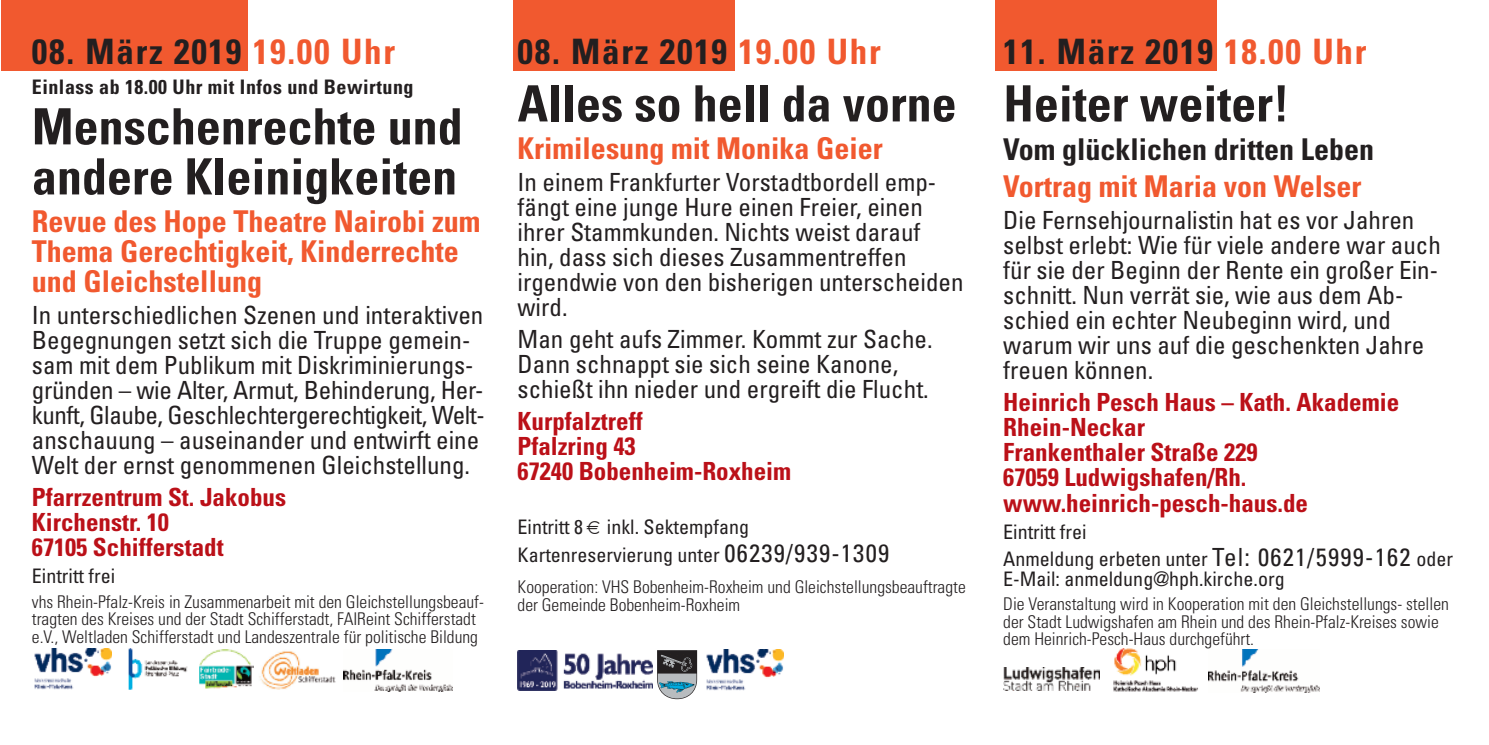
<style>
.page{position:relative;width:1489px;height:745px;background:#fff}
.page>*{position:absolute;margin:0;border:0;box-sizing:border-box;transform-origin:0 0}
.t1{font:700 condensed 50px/50px "Univers";color:#231f20}
.t2{font:700 condensed 35px "Univers";letter-spacing:.05em;color:#231f20}
.t3{font:700 condensed 30px/30px "Univers";color:#f1592f}
.t4{font:700 condensed 30px "Univers";color:#231f20}
.t5{font:condensed 25px/25px "Univers";color:#231f20}
.t6{font:700 condensed 25px/25px "Univers";color:#bb1018}
.t7{font:condensed 20px/27px "Univers";color:#231f20}
.t8{font:700 condensed 20px "Univers";letter-spacing:.025em;color:#231f20}
.t9{font:300 condensed 17.5px/17.5px "Univers";color:#231f20}
.s1{color:#f1592f}
.s2{font-size:25px}
</style>
<div class="page">
<div style="left:1px;top:0;width:247px;height:71px;background:#f1592f"></div>
<div style="left:513px;top:0;width:222px;height:71px;background:#f1592f"></div>
<div style="left:995px;top:0;width:222px;height:71px;background:#f1592f"></div>
<img style="left:34px;top:648px;width:78px;height:41px">
<img style="left:706px;top:649px;width:77px;height:41px">
<img style="left:128px;top:648px;width:60px;height:41px">
<img style="left:199px;top:649px;width:55px;height:40px">
<img style="left:259px;top:651px;width:77px;height:38px">
<img style="left:343px;top:649px;width:110px;height:42px">
<img style="left:517px;top:650px;width:135px;height:39px">
<div style="left:654px;top:649px;width:46px;height:50px;background:linear-gradient(to bottom,#fff,#fff)"></div>
<svg style="left:657px;top:649px;width:40px;height:49px"></svg>
<svg style="left:1004px;top:669px;width:96px;height:22px"></svg>
<img style="left:1003px;top:667px;width:96px;height:23px">
<img style="left:1113px;top:648px;width:85px;height:44px">
<img style="left:1208px;top:649px;width:111px;height:42px">
<h2 class="t2" style="left:32px;top:39px;width:364px">08. März 2019 <span class="s1">19.00 Uhr</span></h2>
<p class="t8" style="left:32px;top:80px;width:383px">Einlass ab 18.00 Uhr mit Infos und Bewirtung</p>
<h1 class="t1" style="left:32px;top:106px;width:432px">Menschenrechte und andere Kleinigkeiten</h1>
<p class="t3" style="left:32px;top:208px;width:450px">Revue des Hope Theatre Nairobi zum<br>Thema Gerechtigkeit, Kinderrechte und Gleichstellung</p>
<p class="t5" style="left:32px;top:304px;width:454px">In unterschiedlichen Szenen und interaktiven Begegnungen setzt sich die Truppe gemein&shy;sam mit dem Publikum mit Diskriminierungs&shy;gründen – wie Alter, Armut, Behinderung, Her&shy;kunft, Glaube, Geschlechtergerechtigkeit, Welt&shy;anschauung – auseinander und entwirft eine Welt der ernst genommenen Gleichstellung.</p>
<p class="t6" style="left:32px;top:486px;width:256px">Pfarrzentrum St. Jakobus<br>Kirchenstr. 10<br>67105 Schifferstadt</p>
<p class="t7" style="left:32px;top:564px;width:85px">Eintritt frei</p>
<p class="t9" style="left:32px;top:594px;width:453px">vhs Rhein-Pfalz-Kreis in Zusammenarbeit mit den Gleichstellungsbeauf&shy;tragten des Kreises und der Stadt Schifferstadt, FAIReint Schifferstadt e.V., Weltladen Schifferstadt und Landeszentrale für politische Bildung</p>
<h2 class="t2" style="left:517px;top:39px;width:364px">08. März 2019 <span class="s1">19.00 Uhr</span></h2>
<h1 class="t1" style="left:517px;top:83px;width:440px">Alles so hell da vorne</h1>
<p class="t3" style="left:517px;top:135px;width:366px">Krimilesung mit Monika Geier</p>
<p class="t5" style="left:517px;top:171px;width:447px">In einem Frankfurter Vorstadtbordell emp&shy;fängt eine junge Hure einen Freier, einen ihrer Stammkunden. Nichts weist darauf<br>hin, dass sich dieses Zusammentreffen irgendwie von den bisherigen unterscheiden wird.</p>
<p class="t5" style="left:517px;top:328px;width:416px">Man geht aufs Zimmer. Kommt zur Sache.<br>Dann schnappt sie sich seine Kanone, schießt ihn nieder und ergreift die Flucht.</p>
<p class="t6" style="left:517px;top:410px;width:275px">Kurpfalztreff<br>Pfalzring 43<br>67240 Bobenheim-Roxheim</p>
<p class="t7" style="left:517px;top:515px;width:373px">Eintritt 8 inkl. Sektempfang<br>Kartenreservierung unter <span class="s2">06239/939-1309</span></p>
<p class="t9" style="left:517px;top:579px;width:449px">Kooperation: VHS Bobenheim-Roxheim und Gleichstellungsbeauftragte der Gemeinde Bobenheim-Roxheim</p>
<h2 class="t2" style="left:1003px;top:39px;width:364px">11. März 2019 <span class="s1">18.00 Uhr</span></h2>
<h1 class="t1" style="left:1003px;top:83px;width:288px">Heiter weiter!</h1>
<p class="t4" style="left:1003px;top:138px;width:372px">Vom glücklichen dritten Leben</p>
<p class="t3" style="left:1003px;top:174px;width:360px">Vortrag mit Maria von Welser</p>
<p class="t5" style="left:1003px;top:209px;width:439px">Die Fernsehjournalistin hat es vor Jahren selbst erlebt: Wie für viele andere war auch für sie der Beginn der Rente ein großer Ein&shy;schnitt. Nun verrät sie, wie aus dem Ab&shy;schied ein echter Neubeginn wird, und warum wir uns auf die geschenkten Jahre freuen können.</p>
<p class="t6" style="left:1003px;top:392px;width:397px">Heinrich Pesch Haus – Kath. Akademie<br>Rhein-Neckar<br>Frankenthaler Straße 229<br>67059 Ludwigshafen/Rh. www.heinrich-pesch-haus.de</p>
<p class="t7" style="left:1003px;top:519px;width:451px">Eintritt frei<br>Anmeldung erbeten unter <span class="s2">Tel: 0621/5999-162</span> oder</p>
<p class="t7" style="left:1003px;top:566px;width:283px">E-Mail: anmeldung@hph.kirche.org</p>
<p class="t9" style="left:1003px;top:596px;width:447px">Die Veranstaltung wird in Kooperation mit den Gleichstellungs- stellen der Stadt Ludwigshafen am Rhein und des Rhein-Pfalz-Kreises sowie dem Heinrich-Pesch-Haus durchgeführt.</p>
</div>
